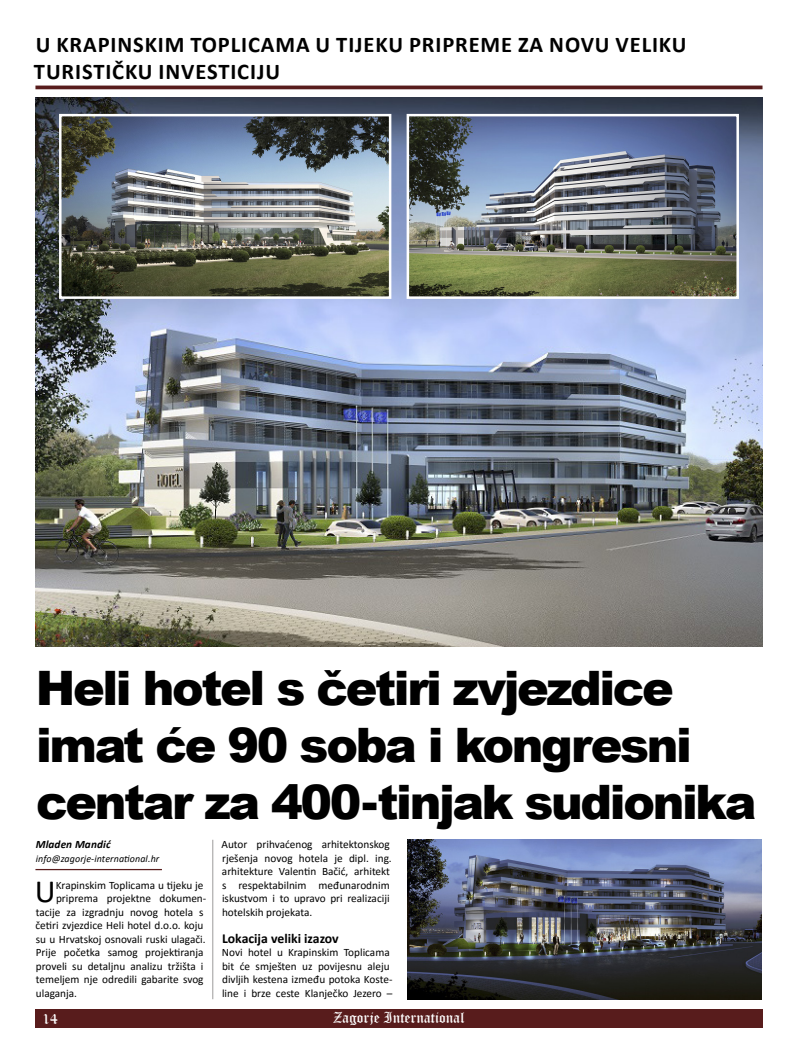
<style>
.page{position:relative;width:798px;height:1063px;background:#fff}
.page>*{position:absolute;margin:0;border:0;box-sizing:border-box;transform-origin:0 0}
.t1{font:900 47.5px/57px "Arial";letter-spacing:-.05em;color:#000}
.t2{font:32.5px "Calibri";color:#000}
.t3{font:700 22.5px "Calibri";color:#000}
.t4{font:15px "Old English Text";color:#fff}
.t5{font:700 13.75px "Calibri";color:#000}
.t6{font:11.25px/13.5px "Calibri";color:#000}
.t7{font:italic 700 11.25px "Calibri";letter-spacing:.01em;color:#000}
.t8{font:italic 10px "Calibri";letter-spacing:.01em;color:#000}
</style>
<div class="page">
<div style="left:35px;top:1009px;width:727px;height:19px;background:#581c1c"></div>
<hr style="left:35px;top:869px;width:127px;height:1px;background:#581c1c">
<hr style="left:35px;top:86px;width:727px;height:3px;background:#581c1c">
<img style="left:35px;top:97px;width:727px;height:550px">
<img style="left:62px;top:117px;width:326px;height:179px">
<div style="left:59px;top:114px;width:332px;height:185px;border:2px solid #fff"></div>
<img style="left:409px;top:117px;width:326px;height:179px">
<div style="left:406px;top:114px;width:332px;height:185px;border:2px solid #fff"></div>
<img style="left:407px;top:840px;width:354px;height:159px">
<hr style="left:212px;top:840px;width:1px;height:159px;background:#9c9b9b">
<h3 class="t3" style="left:36px;top:29px;width:48px">U KRAPINSKIM</h3>
<h3 class="t3" style="left:190px;top:29px;width:26px">TOPLICAMA</h3>
<h3 class="t3" style="left:315px;top:29px;width:33px">U TIJEKU</h3>
<h3 class="t3" style="left:409px;top:29px;width:14px">PRIPREME</h3>
<h3 class="t3" style="left:518px;top:29px;width:47px">ZA NOVU</h3>
<h3 class="t3" style="left:615px;top:29px;width:13px">VELIKU</h3>
<h3 class="t3" style="left:34px;top:56px;width:13px">TURISTIČKU</h3>
<h3 class="t3" style="left:159px;top:56px;width:12px">INVESTICIJU</h3>
<h1 class="t1" style="left:36px;top:658px;width:722px">Heli hotel s četiri zvjezdice imat će 90 soba i kongresni centar za 400-tinjak sudionika</h1>
<p class="t7" style="left:36px;top:837px;width:76px">Mladen Mandić</p>
<p class="t8" style="left:36px;top:851px;width:125px">info@zagorje-international.hr</p>
<h2 class="t2" style="left:35px;top:869px;width:22px">U</h2>
<p class="t6" style="left:56px;top:878px;width:149px">Krapinskim Toplicama u tijeku je</p>
<p class="t6" style="left:56px;top:891px;width:152px">priprema projektne dokumen-</p>
<p class="t6" style="left:36px;top:905px;width:169px">tacije za izgradnju novog hotela s</p>
<p class="t6" style="left:35px;top:918px;width:169px">četiri zvjezdice Heli hotel d.o.o. koju</p>
<p class="t6" style="left:36px;top:932px;width:171px">su u Hrvatskoj osnovali ruski ulagači.</p>
<p class="t6" style="left:36px;top:945px;width:169px">Prije početka samog projektiranja</p>
<p class="t6" style="left:36px;top:959px;width:169px">proveli su detaljnu analizu tržišta i</p>
<p class="t6" style="left:36px;top:972px;width:169px">temeljem nje odredili gabarite svog</p>
<p class="t6" style="left:36px;top:986px;width:43px">ulaganja.</p>
<p class="t6" style="left:221px;top:837px;width:172px">Autor prihvaćenog arhitektonskog rješenja novog hotela je dipl. ing. arhitekture Valentin Bačić, arhitekt s respektabilnim međunarodnim iskustvom i to upravo pri realizaciji hotelskih projekata.</p>
<p class="t5" style="left:222px;top:928px;width:118px">LOKACIJA VELIKI IZAZOV</p>
<p class="t6" style="left:222px;top:945px;width:172px">Novi hotel u Krapinskim Toplicama bit će smješten uz povijesnu aleju divljih kestena između potoka Koste&shy;line i brze ceste Klanječko Jezero –</p>
<h3 class="t4" style="left:43px;top:1009px;width:17px">14</h3>
<h3 class="t4" style="left:333px;top:1008px;width:133px">Zagorje International</h3>
</div>
